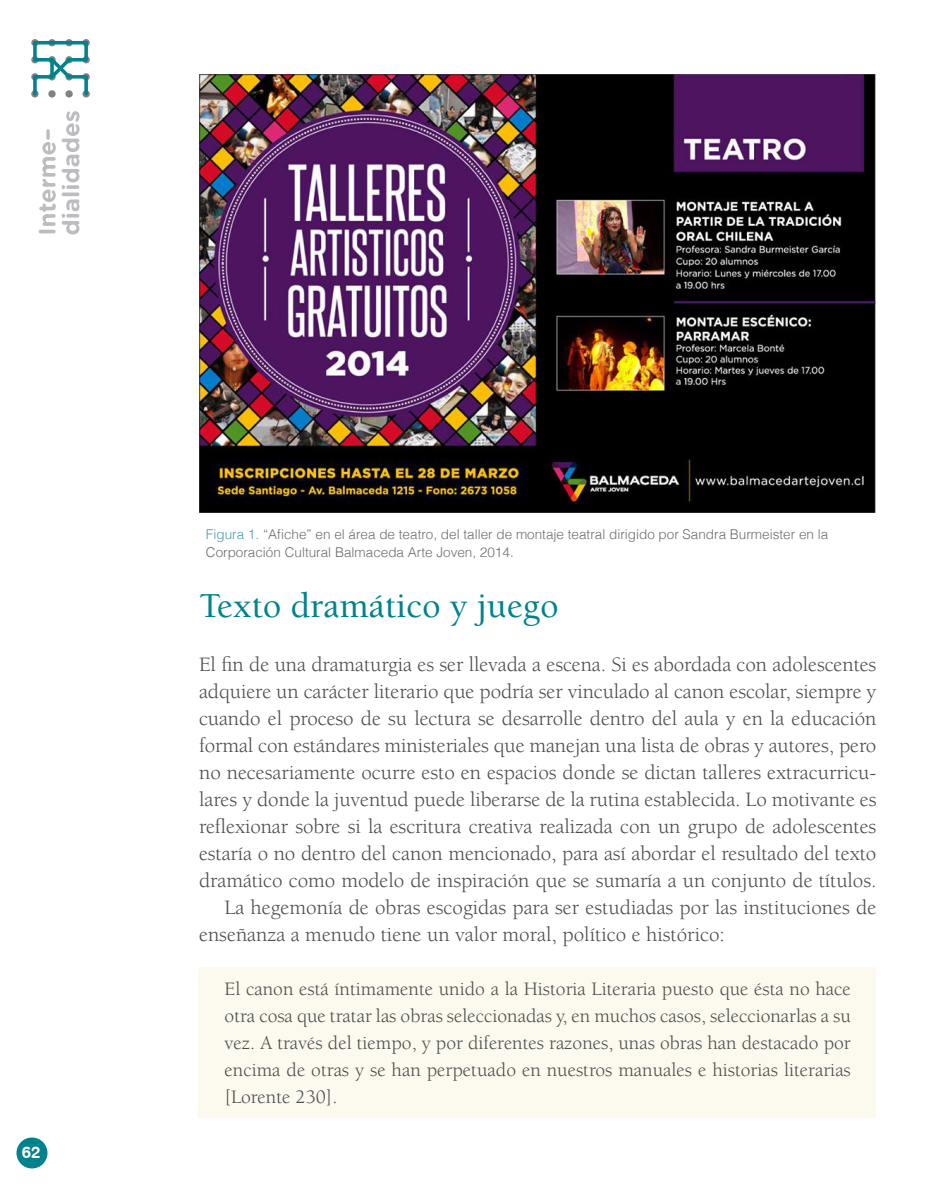
<style>
.page{position:relative;width:936px;height:1191px;background:#fff}
.page>*{position:absolute;margin:0;border:0;box-sizing:border-box;transform-origin:0 0}
.Subtítulo_T2{font:500 36px "Berkeley Std";color:#01828d}
.TXT_1er{font:21px/27px "Berkeley Std";letter-spacing:-.005em;color:#4b4c4d;text-align:justify}
.TXT{font:21px/27px "Berkeley Std";color:#4b4c4d}
.bando{font:19.5px/27px "Berkeley Std";color:#4b4c4d;text-align:justify}
.t1{font:16.5px "Swiss 721 BT Bold Rounded";color:#fff}
.pie_foto{font:300 13.5px/18px "Helvetica";color:#6c6d70}
.s1{color:#519ca8}
</style>
<div class="page">
<svg style="left:62px;top:199px;width:17px;height:35px"></svg>
<svg style="left:62px;top:192px;width:17px;height:4px"></svg>
<svg style="left:62px;top:111px;width:18px;height:78px"></svg>
<hr style="left:39px;top:230px;width:17px;height:3px;background:#bcbdc0;border-radius:2px">
<svg style="left:39px;top:142px;width:17px;height:84px"></svg>
<svg style="left:46px;top:129px;width:4px;height:11px"></svg>
<svg style="left:31px;top:39px;width:8px;height:7px"></svg>
<svg style="left:31px;top:56px;width:8px;height:7px"></svg>
<svg style="left:31px;top:73px;width:8px;height:7px"></svg>
<svg style="left:31px;top:90px;width:8px;height:8px"></svg>
<svg style="left:65px;top:39px;width:8px;height:7px"></svg>
<div style="left:65px;top:73px;width:8px;height:7px;background:#999b9d;border-radius:50%"></div>
<div style="left:65px;top:90px;width:8px;height:8px;background:#808285;border-radius:50%"></div>
<svg style="left:82px;top:39px;width:8px;height:7px"></svg>
<svg style="left:82px;top:56px;width:8px;height:7px"></svg>
<svg style="left:82px;top:73px;width:8px;height:7px"></svg>
<svg style="left:82px;top:90px;width:8px;height:8px"></svg>
<svg style="left:48px;top:39px;width:8px;height:7px"></svg>
<div style="left:48px;top:73px;width:8px;height:7px;background:#a1a3a5;border-radius:50%"></div>
<div style="left:48px;top:90px;width:8px;height:8px;background:#808285;border-radius:50%"></div>
<svg style="left:53px;top:58px;width:18px;height:21px"></svg>
<svg style="left:33px;top:75px;width:4px;height:21px"></svg>
<svg style="left:33px;top:41px;width:4px;height:21px"></svg>
<svg style="left:50px;top:58px;width:4px;height:21px"></svg>
<svg style="left:84px;top:41px;width:4px;height:21px"></svg>
<svg style="left:84px;top:75px;width:4px;height:21px"></svg>
<hr style="left:33px;top:41px;width:21px;height:3px;background:#01828d;border-radius:2px">
<hr style="left:50px;top:41px;width:21px;height:3px;background:#01828d;border-radius:2px">
<hr style="left:67px;top:41px;width:21px;height:3px;background:#01828d;border-radius:2px">
<svg style="left:33px;top:58px;width:21px;height:4px"></svg>
<svg style="left:67px;top:58px;width:21px;height:4px"></svg>
<svg style="left:33px;top:75px;width:21px;height:4px"></svg>
<svg style="left:67px;top:75px;width:21px;height:4px"></svg>
<div style="left:16px;top:1137px;width:31px;height:31px;background:#01828d;border-radius:50%"></div>
<div style="left:199px;top:968px;width:676px;height:149px;background:#fcf9ee"></div>
<img style="left:199px;top:74px;width:676px;height:438px">
<p class="t1" style="left:22px;top:1142px;width:20px">62</p>
<p class="pie_foto" style="left:206px;top:524px;width:623px"><span class="s1">Figura 1.</span> “Afiche” en el área de teatro, del taller de montaje teatral dirigido por Sandra Burmeister en la<br>Corporación Cultural Balmaceda Arte Joven, 2014.</p>
<p class="Subtítulo_T2" style="left:199px;top:586px;width:361px">Texto dramático y juego</p>
<p class="TXT_1er" style="left:199px;top:651px;width:679px">El fin de una dramaturgia es ser llevada a escena. Si es abordada con adolescentes adquiere un carácter literario que podría ser vinculado al canon escolar, siempre y cuando el proceso de su lectura se desarrolle dentro del aula y en la educación formal con estándares ministeriales que manejan una lista de obras y autores, pero no necesariamente ocurre esto en espacios donde se dictan talleres extracurricu&shy;lares y donde la juventud puede liberarse de la rutina establecida. Lo motivante es reflexionar sobre si la escritura creativa realizada con un grupo de adolescentes estaría o no dentro del canon mencionado, para así abordar el resultado del texto dramático como modelo de inspiración que se sumaría a un conjunto de títulos.</p>
<p class="TXT" style="left:199px;top:894px;width:678px;text-indent:26px">La hegemonía de obras escogidas para ser estudiadas por las instituciones de enseñanza a menudo tiene un valor moral, político e histórico:</p>
<p class="bando" style="left:224px;top:975px;width:627px">El canon está íntimamente unido a la Historia Literaria puesto que ésta no hace otra cosa que tratar las obras seleccionadas y, en muchos casos, seleccionarlas a su vez. A través del tiempo, y por diferentes razones, unas obras han destacado por encima de otras y se han perpetuado en nuestros manuales e historias literarias [Lorente 230].</p>
</div>
